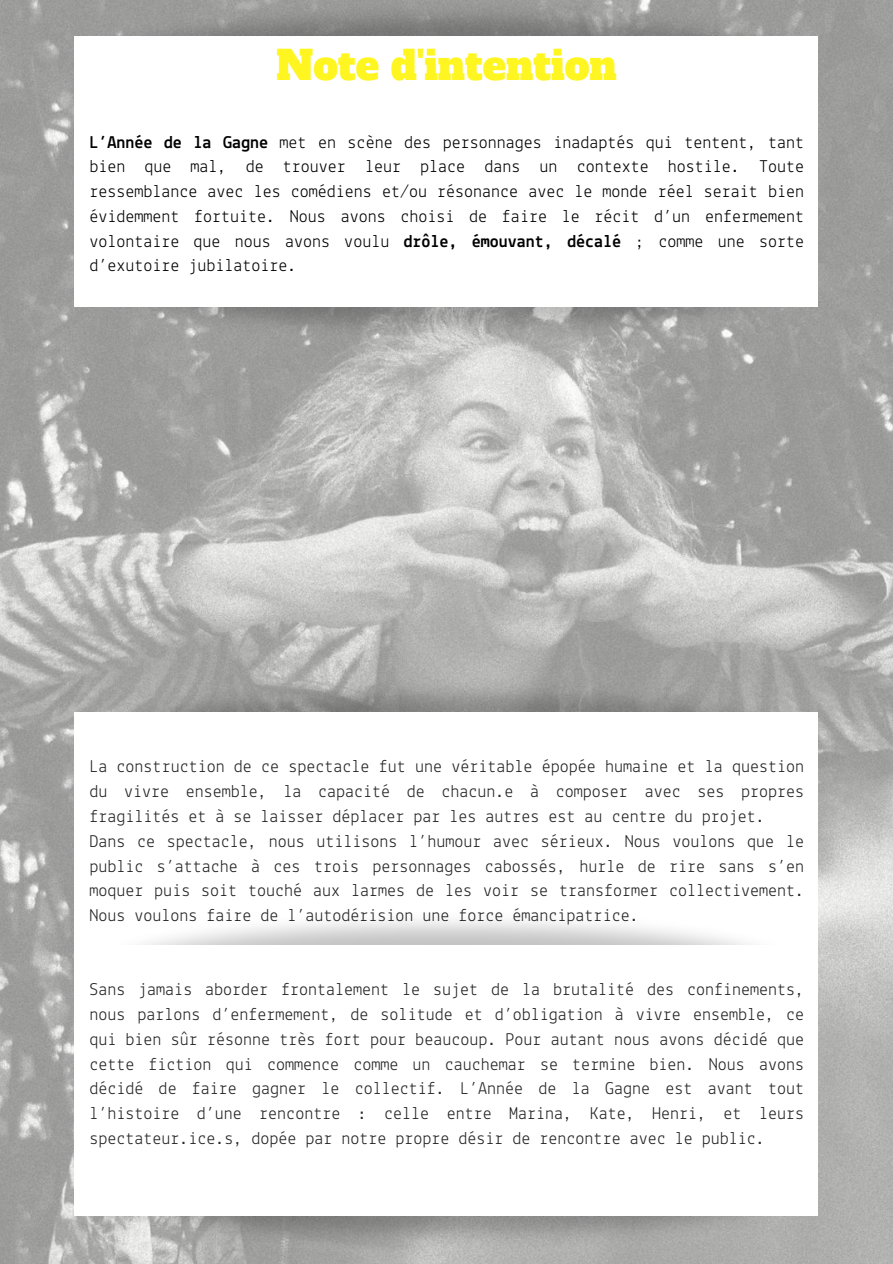
<style>
.page{position:relative;width:893px;height:1264px;background:#fff}
.page>*{position:absolute;margin:0;border:0;box-sizing:border-box;transform-origin:0 0}
.t1{font:39.15px "Alfa Slab One";color:#fff520}
.t2{font:18px/24.8px "Lekton";color:#242424}
.t3{font:18px/24.8px "Lekton";color:#000;text-align:justify}
.s1{font-weight:700}
</style>
<div class="page">
<img style="left:0;top:0;width:892px;height:1263px">
<img style="left:59px;top:236px;width:775px;height:141px">
<img style="left:59px;top:0;width:775px;height:106px">
<div style="left:75px;top:36px;width:743px;height:270px;background:#fff"></div>
<img style="left:59px;top:642px;width:775px;height:140px">
<div style="left:75px;top:712px;width:743px;height:270px;background:#fff"></div>
<img style="left:59px;top:1144px;width:775px;height:119px">
<img style="left:59px;top:874px;width:775px;height:141px">
<div style="left:75px;top:945px;width:743px;height:270px;background:#fff"></div>
<h1 class="t1" style="left:276px;top:39px;width:342px">Note d'intention</h1>
<p class="t3" style="left:89px;top:131px;width:716px"><span class="s1">L’Année de la Gagne</span> met en scène des personnages inadaptés qui tentent, tant bien que mal, de trouver leur place dans un contexte hostile. Toute ressemblance avec les comédiens et/ou résonance avec le monde réel serait bien évidemment fortuite. Nous avons choisi de faire le récit d’un enfermement volontaire que nous avons voulu <span class="s1">drôle, émouvant, décalé</span> ; comme une sorte d’exutoire jubilatoire.</p>
<p class="t2" style="left:89px;top:755px;width:716px">La construction de ce spectacle fut une véritable épopée humaine et la question du vivre ensemble, la capacité de chacun.e à composer avec ses propres fragilités et à se laisser déplacer par les autres est au centre du projet.<br>Dans ce spectacle, nous utilisons l’humour avec sérieux. Nous voulons que le public s’attache à ces trois personnages cabossés, hurle de rire sans s’en moquer puis soit touché aux larmes de les voir se transformer collectivement.<br>Nous voulons faire de l’autodérision une force émancipatrice.</p>
<p class="t2" style="left:89px;top:978px;width:716px;text-align:justify">Sans jamais aborder frontalement le sujet de la brutalité des confinements, nous parlons d’enfermement, de solitude et d’obligation à vivre ensemble, ce qui bien sûr résonne très fort pour beaucoup. Pour autant nous avons décidé que cette fiction qui commence comme un cauchemar se termine bien. Nous avons décidé de faire gagner le collectif. L’Année de la Gagne est avant tout l’histoire d’une rencontre : celle entre Marina, Kate, Henri, et leurs spectateur.ice.s, dopée par notre propre désir de rencontre avec le public.</p>
</div>
